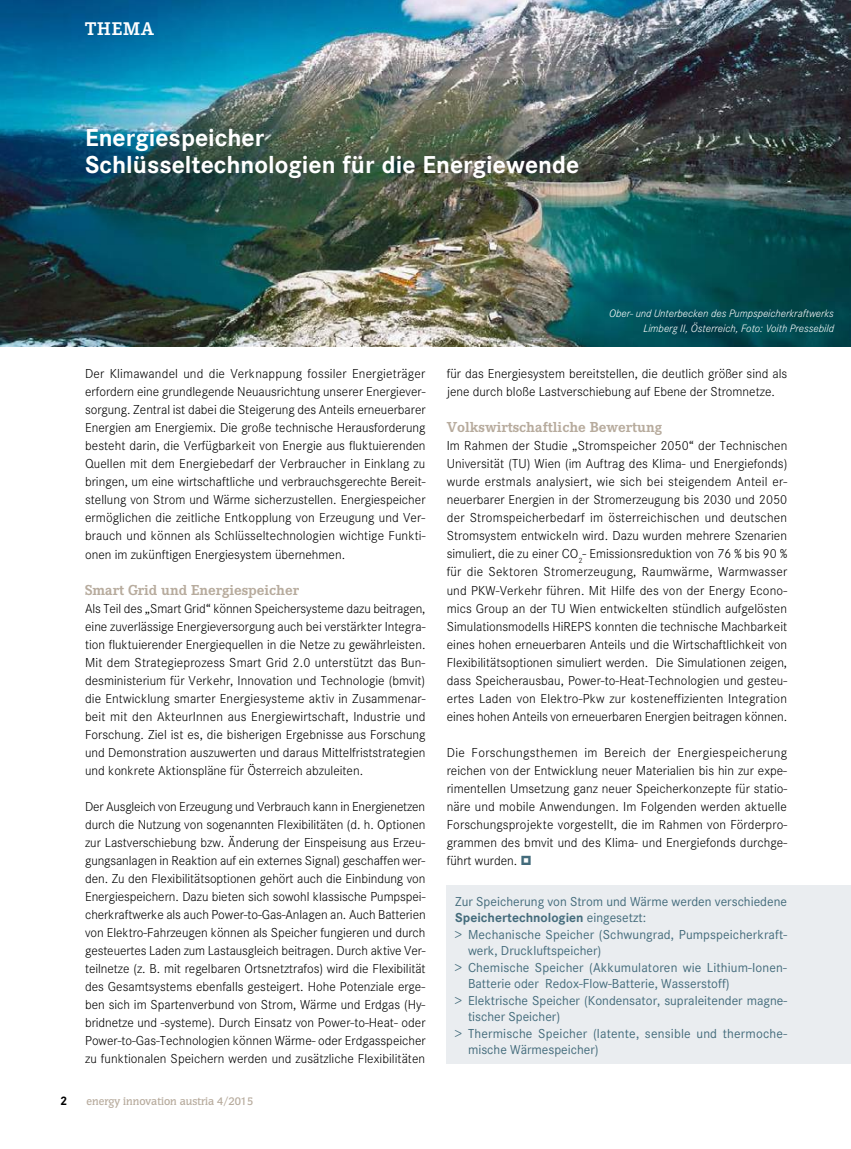
<style>
.page{position:relative;width:851px;height:1149px;background:#fff}
.page>*{position:absolute;margin:0;border:0;box-sizing:border-box;transform-origin:0 0}
.t1{font:700 24px/27px "Corporate SBQ";color:#fff}
.t2{font:700 18px "Corporate EBQ";letter-spacing:.05em;color:#fff}
.t3{font:700 15px "Corporate E";color:#b7ab9d}
.t4{font:300 12.75px/18px "Corporate SBQ";color:#000;text-align:justify}
.t5{font:12.75px "Corporate SBQ";color:#436b7b}
.t6{font:700 12.75px "Corporate SBQ";color:#436b7b}
.t7{font:700 12px "Corporate SBQ";color:#000}
.t8{font:italic 300 10.5px/15px "Corporate SBQ";color:#fff;text-align:right}
.t9{font:500 10.5px "Congress";color:#b7ab9d}
.s1{font-weight:400}
</style>
<div class="page">
<img style="left:0;top:0;width:850px;height:347px">
<div style="left:446px;top:884px;width:404px;height:179px;background:#eaedf0"></div>
<h2 class="t2" style="left:85px;top:18px;width:71px">THEMA</h2>
<h1 class="t1" style="left:85px;top:124px;width:495px">Energiespeicher<br>Schlüsseltechnologien für die Energiewende</h1>
<p class="t8" style="left:609px;top:305px;width:226px">Ober- und Unterbecken des Pumpspeicherkraftwerks<br>Limberg II, Österreich, Foto: Voith Pressebild</p>
<p class="t4" style="left:85px;top:365px;width:342px">Der Klimawandel und die Verknappung fossiler Energieträger erfordern eine grundlegende Neuausrichtung unserer Energiever&shy;sorgung. Zentral ist dabei die Steigerung des Anteils erneuerbarer Energien am Energiemix. Die große technische Herausforderung besteht darin, die Verfügbarkeit von Energie aus fluktuierenden Quellen mit dem Energiebedarf der Verbraucher in Einklang zu bringen, um eine wirtschaftliche und verbrauchsgerechte Bereit&shy;stellung von Strom und Wärme sicherzustellen. Energiespeicher ermöglichen die zeitliche Entkopplung von Erzeugung und Ver&shy;brauch und können als Schlüsseltechnologien wichtige Funkti&shy;onen im zukünftigen Energiesystem übernehmen.</p>
<p class="t3" style="left:85px;top:581px;width:215px">Smart Grid und Energiespeicher</p>
<p class="t4" style="left:85px;top:599px;width:342px">Als Teil des „Smart Grid“ können Speichersysteme dazu beitragen, eine zuverlässige Energieversorgung auch bei verstärkter Integra&shy;tion fluktuierender Energiequellen in die Netze zu gewährleisten.<br>Mit dem Strategieprozess Smart Grid 2.0 unterstützt das Bun&shy;desministerium für Verkehr, Innovation und Technologie (bmvit) die Entwicklung smarter Energiesysteme aktiv in Zusammenar&shy;beit mit den AkteurInnen aus Energiewirtschaft, Industrie und Forschung. Ziel ist es, die bisherigen Ergebnisse aus Forschung und Demonstration auszuwerten und daraus Mittelfriststrategien und konkrete Aktionspläne für Österreich abzuleiten.</p>
<p class="t4" style="left:85px;top:797px;width:342px">Der Ausgleich von Erzeugung und Verbrauch kann in Energienetzen durch die Nutzung von sogenannten Flexibilitäten (d. h. Optionen zur Lastverschiebung bzw. Änderung der Einspeisung aus Erzeu&shy;gungsanlagen in Reaktion auf ein externes Signal) geschaffen wer&shy;den. Zu den Flexibilitätsoptionen gehört auch die Einbindung von Energiespeichern. Dazu bieten sich sowohl klassische Pumpspei&shy;cherkraftwerke als auch Power-to-Gas-Anlagen an. Auch Batterien von Elektro-Fahrzeugen können als Speicher fungieren und durch gesteuertes Laden zum Lastausgleich beitragen. Durch aktive Ver&shy;teilnetze (z. B. mit regelbaren Ortsnetztrafos) wird die Flexibilität des Gesamtsystems ebenfalls gesteigert. Hohe Potenziale erge&shy;ben sich im Spartenverbund von Strom, Wärme und Erdgas (Hy&shy;bridnetze und -systeme). Durch Einsatz von Power-to-Heat- oder Power-to-Gas-Technologien können Wärme- oder Erdgasspeicher zu funktionalen Speichern werden und zusätzliche Flexibilitäten</p>
<p class="t7" style="left:60px;top:1093px;width:9px">2</p>
<p class="t9" style="left:87px;top:1094px;width:168px">energy innovation austria 4/2015</p>
<p class="t4" style="left:446px;top:365px;width:342px">für das Energiesystem bereitstellen, die deutlich größer sind als jene durch bloße Lastverschiebung auf Ebene der Stromnetze.</p>
<p class="t3" style="left:446px;top:419px;width:217px">Volkswirtschaftliche Bewertung</p>
<p class="t4" style="left:446px;top:437px;width:342px">Im Rahmen der Studie „Stromspeicher 2050“ der Technischen Universität (TU) Wien (im Auftrag des Klima- und Energiefonds) wurde erstmals analysiert, wie sich bei steigendem Anteil er&shy;neuerbarer Energien in der Stromerzeugung bis 2030 und 2050 der Stromspeicherbedarf im österreichischen und deutschen Stromsystem entwickeln wird. Dazu wurden mehrere Szenarien simuliert, die zu einer CO<sub>2</sub>- Emissionsreduktion von 76 % bis 90 % für die Sektoren Stromerzeugung, Raumwärme, Warmwasser und PKW-Verkehr führen. Mit Hilfe des von der Energy Econo&shy;mics Group an der TU Wien entwickelten stündlich aufgelösten Simulationsmodells HiREPS konnten die technische Machbarkeit eines hohen erneuerbaren Anteils und die Wirtschaftlichkeit von Flexibilitätsoptionen simuliert werden. Die Simulationen zeigen, dass Speicherausbau, Power-to-Heat-Technologien und gesteu&shy;ertes Laden von Elektro-Pkw zur kosteneffizienten Integration eines hohen Anteils von erneuerbaren Energien beitragen können.</p>
<p class="t4" style="left:446px;top:743px;width:342px">Die Forschungsthemen im Bereich der Energiespeicherung reichen von der Entwicklung neuer Materialien bis hin zur expe&shy;rimentellen Umsetzung ganz neuer Speicherkonzepte für statio&shy;näre und mobile Anwendungen. Im Folgenden werden aktuelle Forschungsprojekte vorgestellt, die im Rahmen von Förderpro&shy;grammen des bmvit und des Klima- und Energiefonds durchge&shy;führt wurden.</p>
<p class="t5" style="left:455px;top:893px;width:333px">Zur Speicherung von Strom und Wärme werden verschiedene</p>
<p class="t6" style="left:455px;top:909px;width:192px">Speichertechnologien <span class="s1">eingesetzt:</span></p>
<p class="t5" style="left:455px;top:926px;width:333px">&gt; Mechanische Speicher (Schwungrad, Pumpspeicherkraft-</p>
<p class="t5" style="left:468px;top:942px;width:135px">werk, Druckluftspeicher)</p>
<p class="t5" style="left:455px;top:959px;width:333px">&gt; Chemische Speicher (Akkumulatoren wie Lithium-Ionen-</p>
<p class="t5" style="left:468px;top:975px;width:263px">Batterie oder Redox-Flow-Batterie, Wasserstoff)</p>
<p class="t5" style="left:455px;top:992px;width:333px">&gt; Elektrische Speicher (Kondensator, supraleitender magne-</p>
<p class="t5" style="left:468px;top:1008px;width:94px">tischer Speicher)</p>
<p class="t5" style="left:455px;top:1025px;width:333px">&gt; Thermische Speicher (latente, sensible und thermoche-</p>
<p class="t5" style="left:468px;top:1041px;width:132px">mische Wärmespeicher)</p>
</div>
